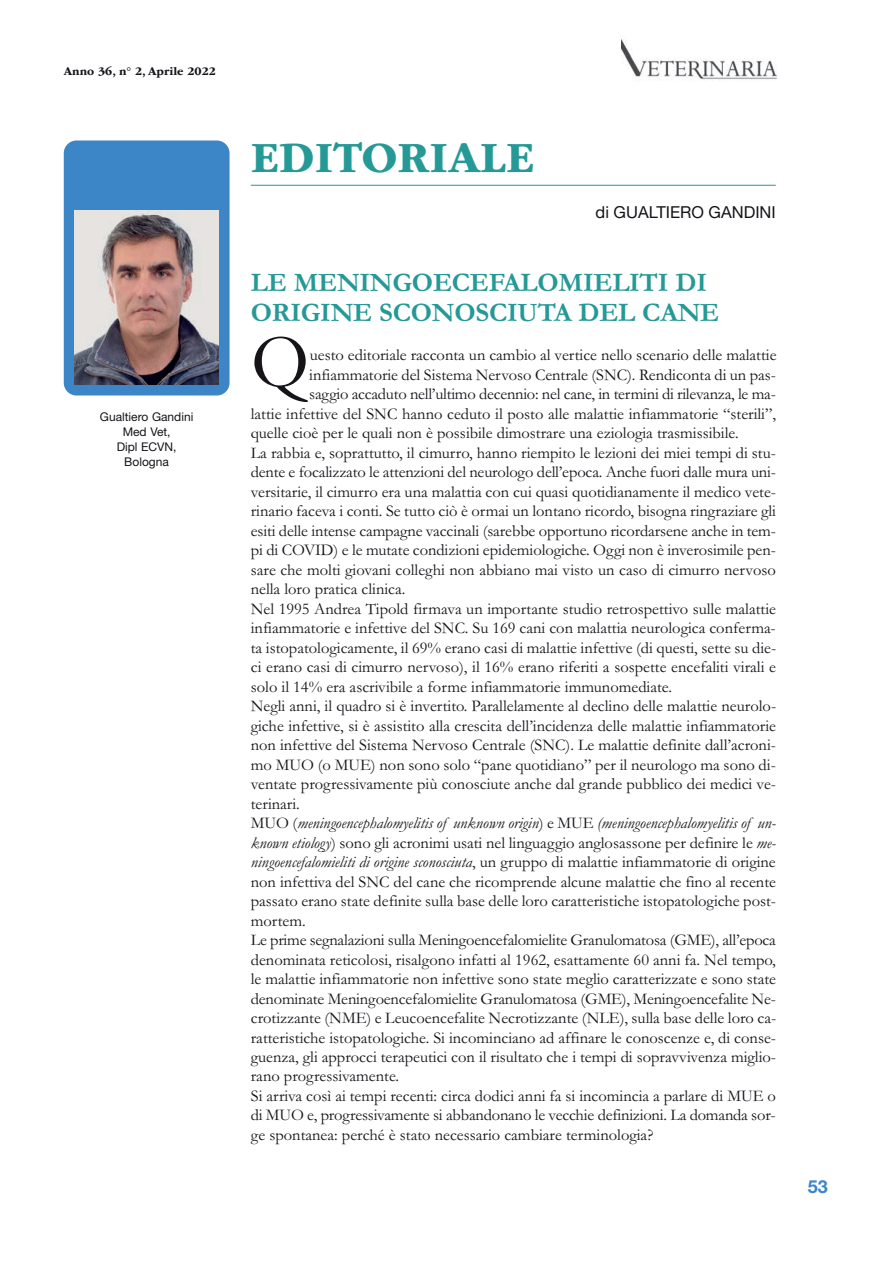
<style>
.page{position:relative;width:893px;height:1263px;background:#fff}
.page>*{position:absolute;margin:0;border:0;box-sizing:border-box;transform-origin:0 0}
.t1{font:76.05px "Garamond";color:#161419}
.t2{font:700 45px "ITC Garamond Std";color:#249996}
.t3{font:700 27px/30px "Garamond";letter-spacing:-.01em;color:#249996}
.t4{font:700 18px "Helvetica Neue LT Std";color:#3c85c6}
.t5{font:16.5px "Garamond";color:#161419}
.t6{font:italic 16.5px "Garamond";color:#161419}
.t7{font:16.5px "Helvetica Neue LT Std";color:#161419}
.t8{font:12px/15px "Helvetica Neue LT Std";color:#161419;text-align:center}
.t9{font:700 12px "ITC Garamond Std";color:#161419}
.s1{font-style:normal}
.s2{font-style:italic}
</style>
<div class="page">
<img style="left:621px;top:39px;width:156px;height:41px">
<div style="left:64px;top:141px;width:166px;height:255px;background:#3c85c6;border-radius:13px"></div>
<img style="left:75px;top:211px;width:144px;height:174px">
<hr style="left:251px;top:185px;width:525px;height:1px;background:#249996">
<p class="t9" style="left:64px;top:64px;width:154px">Anno 36, n° 2, Aprile 2022</p>
<p class="t8" style="left:100px;top:410px;width:95px">Gualtiero Gandini<br>Med Vet,<br>Dipl ECVN,<br>Bologna</p>
<h2 class="t2" style="left:251px;top:130px;width:285px">EDITORIALE</h2>
<p class="t7" style="left:595px;top:206px;width:182px">di GUALTIERO GANDINI</p>
<h3 class="t3" style="left:251px;top:270px;width:470px">LE MENINGOECEFALOMIELITI DI<br>ORIGINE SCONOSCIUTA DEL CANE</h3>
<h1 class="t1" style="left:251px;top:335px;width:60px">Q</h1>
<p class="t5" style="left:310px;top:349px;width:468px">uesto editoriale racconta un cambio al vertice nello scenario delle malattie</p>
<p class="t5" style="left:309px;top:369px;width:468px">infiammatorie del Sistema Nervoso Centrale (SNC). Rendiconta di un pas-</p>
<p class="t5" style="left:309px;top:388px;width:468px">saggio accaduto nell’ultimo decennio: nel cane, in termini di rilevanza, le ma-</p>
<p class="t5" style="left:251px;top:408px;width:527px">lattie infettive del SNC hanno ceduto il posto alle malattie infiammatorie “sterili”,</p>
<p class="t5" style="left:251px;top:427px;width:489px">quelle cioè per le quali non è possibile dimostrare una eziologia trasmissibile.</p>
<p class="t5" style="left:251px;top:447px;width:527px">La rabbia e, soprattutto, il cimurro, hanno riempito le lezioni dei miei tempi di stu-</p>
<p class="t5" style="left:251px;top:466px;width:527px">dente e focalizzato le attenzioni del neurologo dell’epoca. Anche fuori dalle mura uni-</p>
<p class="t5" style="left:251px;top:486px;width:527px">versitarie, il cimurro era una malattia con cui quasi quotidianamente il medico vete-</p>
<p class="t5" style="left:251px;top:505px;width:527px">rinario faceva i conti. Se tutto ciò è ormai un lontano ricordo, bisogna ringraziare gli</p>
<p class="t5" style="left:251px;top:525px;width:527px">esiti delle intense campagne vaccinali (sarebbe opportuno ricordarsene anche in tem-</p>
<p class="t5" style="left:251px;top:544px;width:526px">pi di COVID) e le mutate condizioni epidemiologiche. Oggi non è inverosimile pen-</p>
<p class="t5" style="left:251px;top:564px;width:526px">sare che molti giovani colleghi non abbiano mai visto un caso di cimurro nervoso</p>
<p class="t5" style="left:251px;top:583px;width:156px">nella loro pratica clinica.</p>
<p class="t5" style="left:251px;top:603px;width:527px">Nel 1995 Andrea Tipold firmava un importante studio retrospettivo sulle malattie</p>
<p class="t5" style="left:251px;top:622px;width:526px">infiammatorie e infettive del SNC. Su 169 cani con malattia neurologica conferma-</p>
<p class="t5" style="left:251px;top:642px;width:527px">ta istopatologicamente, il 69% erano casi di malattie infettive (di questi, sette su die-</p>
<p class="t5" style="left:251px;top:661px;width:527px">ci erano casi di cimurro nervoso), il 16% erano riferiti a sospette encefaliti virali e</p>
<p class="t5" style="left:251px;top:681px;width:423px">solo il 14% era ascrivibile a forme infiammatorie immunomediate.</p>
<p class="t5" style="left:251px;top:700px;width:527px">Negli anni, il quadro si è invertito. Parallelamente al declino delle malattie neurolo-</p>
<p class="t5" style="left:251px;top:720px;width:527px">giche infettive, si è assistito alla crescita dell’incidenza delle malattie infiammatorie</p>
<p class="t5" style="left:251px;top:739px;width:527px">non infettive del Sistema Nervoso Centrale (SNC). Le malattie definite dall’acroni-</p>
<p class="t5" style="left:251px;top:759px;width:526px">mo MUO (o MUE) non sono solo “pane quotidiano” per il neurologo ma sono di-</p>
<p class="t5" style="left:251px;top:778px;width:527px">ventate progressivamente più conosciute anche dal grande pubblico dei medici ve-</p>
<p class="t5" style="left:251px;top:798px;width:51px">terinari.</p>
<p class="t6" style="left:251px;top:817px;width:527px"><span class="s1">MUO (</span>meningoencephalomyelitis of unknown origin<span class="s1">) e MUE</span> (meningoencephalomyelitis of un-</p>
<p class="t5" style="left:251px;top:837px;width:527px"><span class="s2">known etiology</span>) sono gli acronimi usati nel linguaggio anglosassone per definire le <span class="s2">me-</span></p>
<p class="t5" style="left:251px;top:856px;width:526px"><span class="s2">ningoencefalomieliti di origine sconosciuta</span>, un gruppo di malattie infiammatorie di origine</p>
<p class="t5" style="left:251px;top:876px;width:527px">non infettiva del SNC del cane che ricomprende alcune malattie che fino al recente</p>
<p class="t5" style="left:251px;top:895px;width:527px">passato erano state definite sulla base delle loro caratteristiche istopatologiche post-</p>
<p class="t5" style="left:251px;top:915px;width:57px">mortem.</p>
<p class="t5" style="left:251px;top:934px;width:527px">Le prime segnalazioni sulla Meningoencefalomielite Granulomatosa (GME), all’epoca</p>
<p class="t5" style="left:251px;top:954px;width:527px">denominata reticolosi, risalgono infatti al 1962, esattamente 60 anni fa. Nel tempo,</p>
<p class="t5" style="left:251px;top:973px;width:527px">le malattie infiammatorie non infettive sono state meglio caratterizzate e sono state</p>
<p class="t5" style="left:251px;top:993px;width:527px">denominate Meningoencefalomielite Granulomatosa (GME), Meningoencefalite Ne-</p>
<p class="t5" style="left:251px;top:1012px;width:527px">crotizzante (NME) e Leucoencefalite Necrotizzante (NLE), sulla base delle loro ca-</p>
<p class="t5" style="left:251px;top:1032px;width:527px">ratteristiche istopatologiche. Si incominciano ad affinare le conoscenze e, di conse-</p>
<p class="t5" style="left:251px;top:1051px;width:527px">guenza, gli approcci terapeutici con il risultato che i tempi di sopravvivenza miglio-</p>
<p class="t5" style="left:251px;top:1071px;width:150px">rano progressivamente.</p>
<p class="t5" style="left:251px;top:1090px;width:527px">Si arriva così ai tempi recenti: circa dodici anni fa si incomincia a parlare di MUE o</p>
<p class="t5" style="left:251px;top:1110px;width:526px">di MUO e, progressivamente si abbandonano le vecchie definizioni. La domanda sor-</p>
<p class="t5" style="left:251px;top:1129px;width:404px">ge spontanea: perché è stato necessario cambiare terminologia?</p>
<p class="t4" style="left:808px;top:1176px;width:22px">53</p>
</div>
